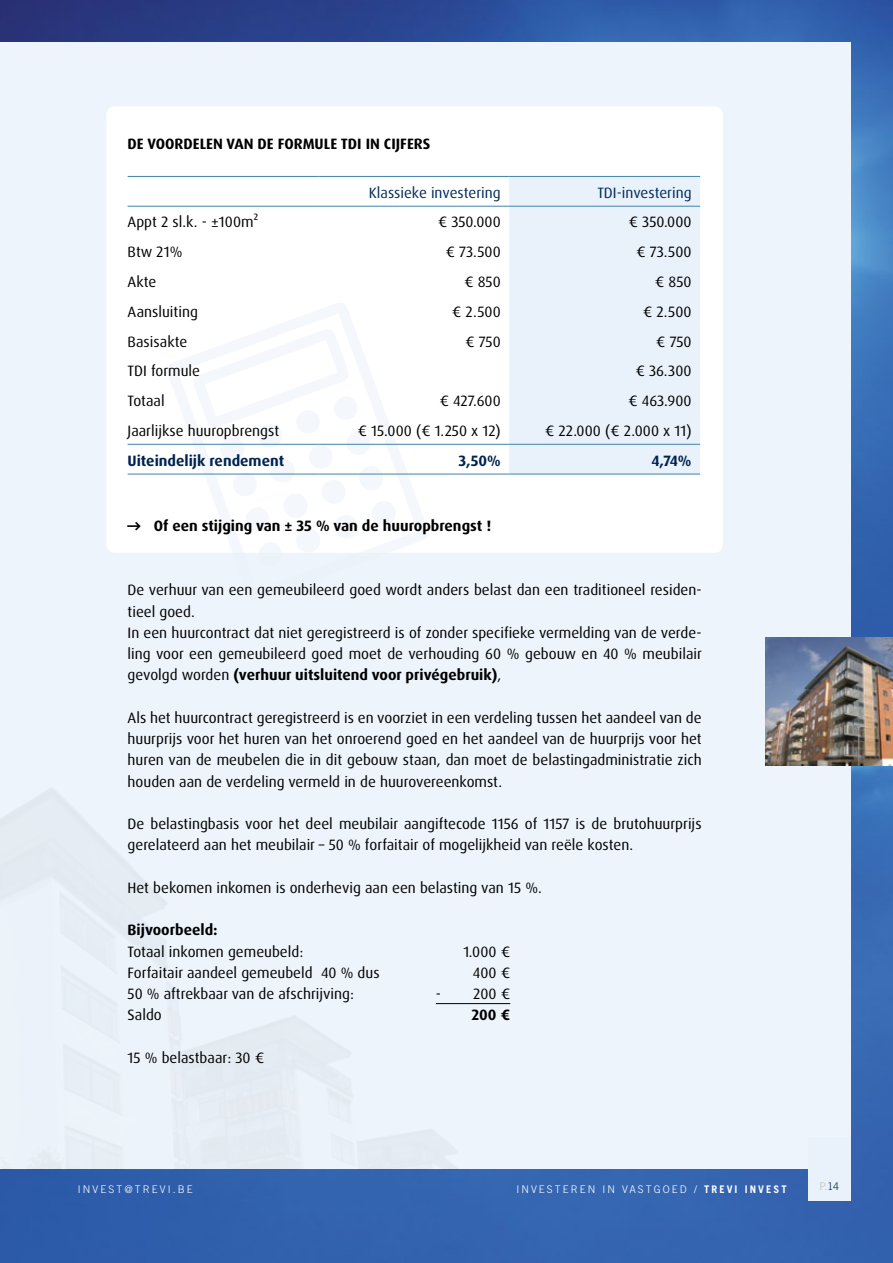
<style>
.page{position:relative;width:893px;height:1263px;background:#fff}
.page>*{position:absolute;margin:0;border:0;box-sizing:border-box;transform-origin:0 0}
.t1{font:15px/21.3px "Dax OT";color:#000}
.t2{font:700 15px "Dax OT";color:#000}
.t3{font:15px "Dax OT";color:#002b5c}
.t4{font:700 15px "Dax OT";color:#00234f}
.t5{font:300 10.5px "Trade Gothic";letter-spacing:.2em;color:#fff}
.t6{font:700 10.5px "Trade Gothic";letter-spacing:.2em;color:#fff}
.t7{font:300 10.5px "Trade Gothic";color:#b8c4bc}
.s1{font-weight:700}
.s2{font-weight:300}
.s3{color:#002b5c}
</style>
<div class="page">
<img style="left:0;top:0;width:893px;height:1263px">
<div style="left:0;top:43px;width:850px;height:1126px;background:#edf4fb"></div>
<div style="left:808px;top:1137px;width:42px;height:64px;background:#e9f1fa"></div>
<div style="left:106px;top:106px;width:617px;height:447px;background:#fff;border-radius:9px"></div>
<svg style="left:165px;top:303px;width:265px;height:250px"></svg>
<hr style="left:436px;top:1003px;width:74px;height:1px;background:#000">
<div style="left:509px;top:177px;width:191px;height:297px;background:#e9f1fa"></div>
<hr style="left:128px;top:176px;width:190px;height:1px;background:#4283aa">
<hr style="left:318px;top:176px;width:191px;height:1px;background:#4283aa">
<hr style="left:509px;top:176px;width:191px;height:1px;background:#4283aa">
<hr style="left:128px;top:444px;width:190px;height:1px;background:#4283aa">
<hr style="left:318px;top:444px;width:191px;height:1px;background:#4283aa">
<hr style="left:509px;top:444px;width:191px;height:1px;background:#4283aa">
<hr style="left:128px;top:206px;width:190px;height:1px;background:#4283aa">
<hr style="left:318px;top:206px;width:191px;height:1px;background:#4283aa">
<hr style="left:509px;top:206px;width:191px;height:1px;background:#4283aa">
<hr style="left:128px;top:474px;width:190px;height:1px;background:#4283aa">
<hr style="left:318px;top:474px;width:191px;height:1px;background:#4283aa">
<hr style="left:509px;top:474px;width:191px;height:1px;background:#4283aa">
<img style="left:765px;top:638px;width:128px;height:127px">
<p class="t2" style="left:128px;top:134px;width:304px">DE VOORDELEN VAN DE FORMULE TDI IN CIJFERS</p>
<p class="t3" style="left:369px;top:183px;width:133px">Klassieke investering</p>
<p class="t3" style="left:597px;top:183px;width:96px">TDI-investering</p>
<p class="t1" style="left:128px;top:212px;width:133px">Appt 2 sl.k. - ±100m²</p>
<p class="t1" style="left:438px;top:212px;width:65px">€ 350.000</p>
<p class="t1" style="left:629px;top:212px;width:65px">€ 350.000</p>
<p class="t1" style="left:128px;top:241px;width:56px">Btw 21%</p>
<p class="t1" style="left:445px;top:241px;width:57px">€ 73.500</p>
<p class="t1" style="left:636px;top:241px;width:57px">€ 73.500</p>
<p class="t1" style="left:128px;top:271px;width:30px">Akte</p>
<p class="t1" style="left:464px;top:271px;width:38px">€ 850</p>
<p class="t1" style="left:655px;top:271px;width:38px">€ 850</p>
<p class="t1" style="left:128px;top:301px;width:72px">Aansluiting</p>
<p class="t1" style="left:452px;top:301px;width:50px">€ 2.500</p>
<p class="t1" style="left:643px;top:301px;width:50px">€ 2.500</p>
<p class="t1" style="left:128px;top:331px;width:61px">Basisakte</p>
<p class="t1" style="left:465px;top:331px;width:37px">€ 750</p>
<p class="t1" style="left:656px;top:331px;width:37px">€ 750</p>
<p class="t1" style="left:128px;top:361px;width:74px">TDI formule</p>
<p class="t1" style="left:635px;top:361px;width:58px">€ 36.300</p>
<p class="t1" style="left:128px;top:390px;width:39px">Totaal</p>
<p class="t1" style="left:439px;top:390px;width:63px">€ 427.600</p>
<p class="t1" style="left:628px;top:390px;width:65px">€ 463.900</p>
<p class="t1" style="left:128px;top:420px;width:153px">Jaarlijkse huuropbrengst</p>
<p class="t1" style="left:358px;top:420px;width:145px">€ 15.000 (€ 1.250 x 12)</p>
<p class="t1" style="left:545px;top:420px;width:148px">€ 22.000 (€ 2.000 x 11)</p>
<p class="t4" style="left:128px;top:451px;width:158px">Uiteindelijk rendement</p>
<p class="t4" style="left:459px;top:451px;width:44px">3,50%</p>
<p class="t4" style="left:651px;top:451px;width:42px">4,74%</p>
<p class="t2" style="left:128px;top:517px;width:365px">→ Of een stijging van ± 35 % van de huuropbrengst !</p>
<p class="t1" style="left:128px;top:579px;width:576px">De verhuur van een gemeubileerd goed wordt anders belast dan een traditioneel residen&shy;tieel goed.<br>I n een huurcontract dat niet geregistreerd is of zonder specifieke vermelding van de verde&shy;ling voor een gemeubileerd goed moet de verhouding 60 % gebouw en 40 % meubilair gevolgd worden <span class="s1">(verhuur uitsluitend voor privégebruik)</span>,</p>
<p class="t1" style="left:128px;top:707px;width:576px;text-align:justify">Als het huurcontract geregistreerd is en voorziet in een verdeling tussen het aandeel van de huurprijs voor het huren van het onroerend goed en het aandeel van de huurprijs voor het huren van de meubelen die in dit gebouw staan, dan moet de belastingadministratie zich houden aan de verdeling vermeld in de huurovereenkomst.</p>
<p class="t1" style="left:128px;top:813px;width:575px">De belastingbasis voor het deel meubilair aangiftecode 1156 of 1157 is de brutohuurprijs gerelateerd aan het meubilair – 50 % forfaitair of mogelijkheid van reële kosten.</p>
<p class="t1" style="left:128px;top:877px;width:416px">Het bekomen inkomen is onderhevig aan een belasting van 15 %.</p>
<p class="t2" style="left:128px;top:920px;width:92px">Bijvoorbeeld:</p>
<p class="t1" style="left:128px;top:941px;width:177px">Totaal inkomen gemeubeld:</p>
<p class="t1" style="left:463px;top:941px;width:48px">1.000 €</p>
<p class="t1" style="left:128px;top:962px;width:254px">Forfaitair aandeel gemeubeld 40 % dus</p>
<p class="t1" style="left:473px;top:962px;width:39px">400 €</p>
<p class="t1" style="left:128px;top:983px;width:228px">50 % aftrekbaar van de afschrijving:</p>
<p class="t1" style="left:436px;top:983px;width:76px">- 200 €</p>
<p class="t1" style="left:128px;top:1005px;width:36px">Saldo</p>
<p class="t2" style="left:471px;top:1005px;width:40px">200 €</p>
<p class="t1" style="left:128px;top:1047px;width:138px">15 % belastbaar: 30 €</p>
<p class="t5" style="left:78px;top:1182px;width:116px">INVEST@TREVI.BE</p>
<p class="t5" style="left:516px;top:1182px;width:8px">INVESTEREN</p>
<p class="t5" style="left:602px;top:1182px;width:7px">IN</p>
<p class="t6" style="left:622px;top:1182px;width:166px"><span class="s2">VAST GOE D /</span> TREVI INVEST</p>
<p class="t7" style="left:819px;top:1180px;width:21px">P.<span class="s3">14</span></p>
</div>
